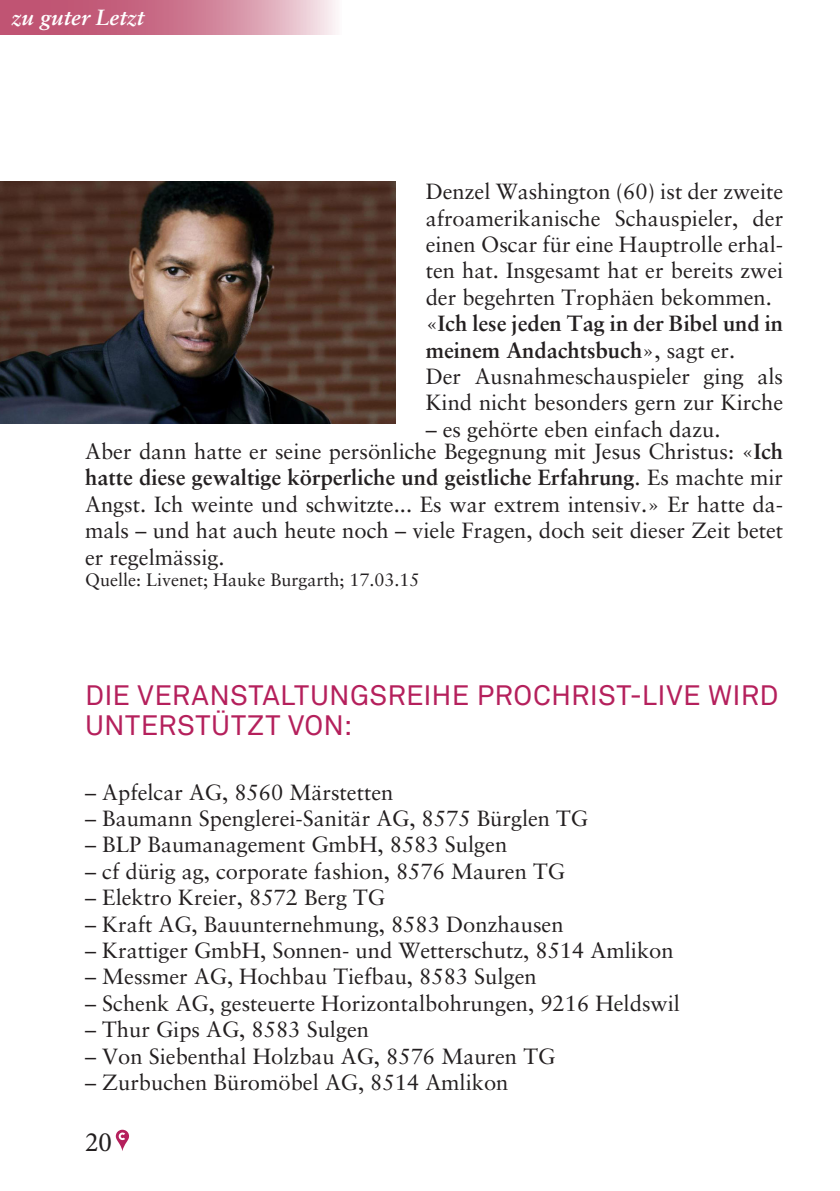
<style>
.page{position:relative;width:840px;height:1191px;background:#fff}
.page>*{position:absolute;margin:0;border:0;box-sizing:border-box;transform-origin:0 0}
.Headline_1{font:28px/30px "Akkurat";letter-spacing:.01em;color:#b5205c}
.t1{font:28px "Minion Pro";color:#231f20}
.Fliesstext{font:22px/26.4px "Sabon";color:#231f20;text-align:justify}
.Fliesstext-2{font:700 22px/26.4px "Sabon";color:#231f20}
.t2{font:italic 700 22px "Sabon";color:#fff}
.Fliesstext-3{font:18px "Sabon";color:#231f20}
.s1{font-weight:400}
.s2{font-weight:700}
</style>
<div class="page">
<svg style="left:116px;top:1129px;width:13px;height:22px"></svg>
<img style="left:0;top:181px;width:81px;height:242px">
<svg style="left:81px;top:181px;width:315px;height:243px;background:#4d3a31"></svg>
<svg style="left:0;top:0;width:336px;height:34px;background:#d08097"></svg>
<p class="t2" style="left:11px;top:4px;width:134px">zu guter Letzt</p>
<p class="Fliesstext" style="left:425px;top:178px;width:359px">Denzel Washington (60) ist der zweite afroamerikanische Schauspieler, der einen Oscar für eine Hauptrolle erhal&shy;ten hat. Insgesamt hat er bereits zwei der begehrten Trophäen bekommen.</p>
<p class="Fliesstext-2" style="left:425px;top:310px;width:359px"><span class="s1">«</span>Ich lese jeden Tag in der Bibel und in meinem Andachtsbuch<span class="s1">», sagt er.</span></p>
<p class="Fliesstext" style="left:425px;top:363px;width:359px">Der Ausnahmeschauspieler ging als<br>Kind nicht besonders gern zur Kirche</p>
<p class="Fliesstext" style="left:425px;top:416px;width:296px">– es gehörte eben einfach dazu.</p>
<p class="Fliesstext" style="left:85px;top:438px;width:699px">Aber dann hatte er seine persönliche Begegnung mit Jesus Christus: «<span class="s2">Ich hatte diese gewaltige körperliche und geistliche Erfahrung</span>. Es machte mir Angst. Ich weinte und schwitzte... Es war extrem intensiv.» Er hatte da&shy;mals – und hat auch heute noch – viele Fragen, doch seit dieser Zeit betet er regelmässig.</p>
<p class="Fliesstext-3" style="left:85px;top:569px;width:336px">Quelle: Livenet; Hauke Burgarth; 17.03.15</p>
<p class="Headline_1" style="left:85px;top:681px;width:694px">DIE VERANSTALTUNGSREIHE PROCHRIST-LIVE WIRD<br>UNTERSTÜTZT VON:</p>
<p class="Fliesstext" style="left:85px;top:778px;width:309px">– Apfelcar AG, 8560 Märstetten</p>
<p class="Fliesstext" style="left:85px;top:805px;width:504px">– Baumann Spenglerei-Sanitär AG, 8575 Bürglen TG</p>
<p class="Fliesstext" style="left:85px;top:831px;width:423px">– BLP Baumanagement GmbH, 8583 Sulgen</p>
<p class="Fliesstext" style="left:85px;top:857px;width:481px">– cf dürig ag, corporate fashion, 8576 Mauren TG</p>
<p class="Fliesstext" style="left:85px;top:884px;width:301px">– Elektro Kreier, 8572 Berg TG</p>
<p class="Fliesstext" style="left:85px;top:910px;width:479px">– Kraft AG, Bauunternehmung, 8583 Donzhausen</p>
<p class="Fliesstext" style="left:85px;top:937px;width:589px">– Krattiger GmbH, Sonnen- und Wetterschutz, 8514 Amlikon</p>
<p class="Fliesstext" style="left:85px;top:963px;width:453px">– Messmer AG, Hochbau Tiefbau, 8583 Sulgen</p>
<p class="Fliesstext" style="left:85px;top:989px;width:596px">– Schenk AG, gesteuerte Horizontalbohrungen, 9216 Heldswil</p>
<p class="Fliesstext" style="left:85px;top:1016px;width:285px">– Thur Gips AG, 8583 Sulgen</p>
<p class="Fliesstext" style="left:85px;top:1042px;width:471px">– Von Siebenthal Holzbau AG, 8576 Mauren TG</p>
<p class="Fliesstext" style="left:85px;top:1069px;width:424px">– Zurbuchen Büromöbel AG, 8514 Amlikon</p>
<p class="t1" style="left:85px;top:1123px;width:28px">20</p>
</div>
